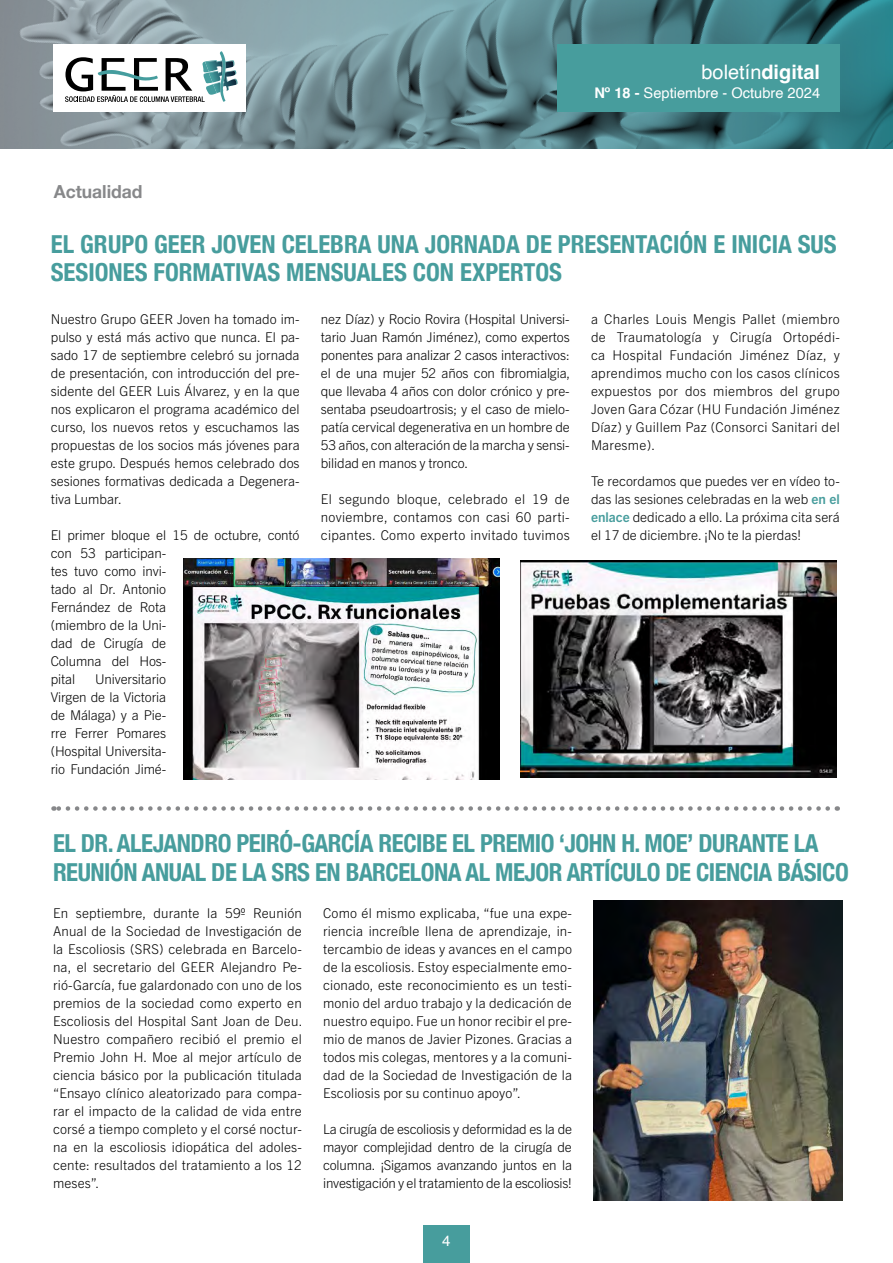
<style>
.page{position:relative;width:893px;height:1263px;background:#fff}
.page>*{position:absolute;margin:0;border:0;box-sizing:border-box;transform-origin:0 0}
.t1{font:700 condensed 24.75px/28.7px "Helvetica Neue";letter-spacing:-.02em;color:#479d9d}
.t2{font:700 condensed 24.75px/28.7px "Helvetica Neue";color:#479d9d}
.t3{font:19.95px "Helvetica";color:#fff}
.t4{font:700 18px "Helvetica Neue";color:#87888a}
.t5{font:15px "Helvetica";color:#fff}
.t6{font:14.7px "Helvetica";color:#fff}
.t7{font:300 13.5px/18px "Trade Gothic Next LT Pro";color:#000;text-align:justify}
.s1{font-weight:700}
.s2{font-weight:700;color:#479d9d}
</style>
<div class="page">
<div style="left:423px;top:1226px;width:47px;height:37px;background:#479d9d"></div>
<svg style="left:0;top:0;width:893px;height:149px;background:#63888f"></svg>
<div style="left:557px;top:44px;width:282px;height:68px;background:#479d9d"></div>
<div style="left:53px;top:44px;width:193px;height:68px;background:#fff"></div>
<svg style="left:65px;top:51px;width:173px;height:51px"></svg>
<img style="left:593px;top:901px;width:249px;height:299px">
<svg style="left:53px;top:806px;width:775px;height:5px"></svg>
<img style="left:520px;top:560px;width:317px;height:217px">
<img style="left:183px;top:558px;width:317px;height:221px">
<h2 class="t3" style="left:701px;top:56px;width:120px">boletín<span class="s1">digital</span></h2>
<p class="t6" style="left:594px;top:82px;width:227px"><span class="s1">Nº 18 -</span> Septiembre - Octubre 2024</p>
<h3 class="t4" style="left:54px;top:180px;width:90px">Actualidad</h3>
<h1 class="t2" style="left:51px;top:229px;width:787px">EL GRUPO GEER JOVEN CELEBRA UNA JORNADA DE PRESENTACIÓN E INICIA SUS<br>SESIONES FORMATIVAS MENSUALES CON EXPERTOS</h1>
<p class="t7" style="left:51px;top:309px;width:250px">Nuestro Grupo GEER Joven ha tomado im&shy;pulso y está más activo que nunca. El pa&shy;sado 17 de septiembre celebró su jornada de presentación, con introducción del pre&shy;sidente del GEER Luis Álvarez, y en la que nos explicaron el programa académico del curso, los nuevos retos y escuchamos las propuestas de los socios más jóvenes para este grupo. Después hemos celebrado dos sesiones formativas dedicada a Degenera&shy;tiva Lumbar.</p>
<p class="t7" style="left:51px;top:525px;width:250px;text-align:left">El primer bloque el 15 de octubre, contó con 53 participan-<br>tes tuvo como invi-<br>tado al Dr. Antonio<br>Fernández de Rota<br>(miembro de la Uni-<br>dad de Cirugía de<br>Columna del Hos-<br>pital</p>
<p class="t7" style="left:591px;top:309px;width:250px">a Charles Louis Mengis Pallet (miembro de Traumatología y Cirugía Ortopédi&shy;ca Hospital Fundación Jiménez Díaz, y aprendimos mucho con los casos clínicos expuestos por dos miembros del grupo Joven Gara Cózar (HU Fundación Jiménez Díaz) y Guillem Paz (Consorci Sanitari del Maresme).</p>
<p class="t7" style="left:591px;top:471px;width:250px">Te recordamos que puedes ver en vídeo to&shy;das las sesiones celebradas en la web <span class="s2">en el enlace</span> dedicado a ello. La próxima cita será el 17 de diciembre. ¡No te la pierdas!</p>
<p class="t7" style="left:321px;top:309px;width:251px">nez Díaz) y Rocio Rovira (Hospital Universi&shy;tario Juan Ramón Jiménez), como expertos ponentes para analizar 2 casos interactivos: el de una mujer 52 años con fibromialgia, que llevaba 4 años con dolor crónico y pre&shy;sentaba pseudoartrosis; y el caso de mielo&shy;patía cervical degenerativa en un hombre de 53 años, con alteración de la marcha y sensi&shy;bilidad en manos y tronco.</p>
<p class="t7" style="left:321px;top:489px;width:250px">El segundo bloque, celebrado el 19 de noviembre, contamos con casi 60 parti&shy;cipantes. Como experto invitado tuvimos</p>
<p class="t7" style="left:51px;top:669px;width:117px;text-indent:44px">Universitario Virgen de la Victoria de Málaga) y a Pie&shy;rre Ferrer Pomares (Hospital Universita&shy;rio Fundación Jimé-</p>
<h1 class="t1" style="left:53px;top:828px;width:797px">EL DR. ALEJANDRO PEIRÓ-GARCÍA RECIBE EL PREMIO ‘JOHN H. MOE’ DURANTE LA<br>REUNIÓN ANUAL DE LA SRS EN BARCELONA AL MEJOR ARTÍCULO DE CIENCIA BÁSICO</h1>
<p class="t7" style="left:53px;top:903px;width:251px">En septiembre, durante la 59º Reunión Anual de la Sociedad de Investigación de la Escoliosis (SRS) celebrada en Barcelo&shy;na, el secretario del GEER Alejandro Pe&shy;rió-García, fue galardonado con uno de los premios de la sociedad como experto en Escoliosis del Hospital Sant Joan de Deu.<br>Nuestro compañero recibió el premio el Premio John H. Moe al mejor artículo de ciencia básico por la publicación titulada “Ensayo clínico aleatorizado para compa&shy;rar el impacto de la calidad de vida entre corsé a tiempo completo y el corsé noctur&shy;na en la escoliosis idiopática del adoles&shy;cente: resultados del tratamiento a los 12 meses”.</p>
<p class="t7" style="left:323px;top:903px;width:250px">Como él mismo explicaba, “fue una expe&shy;riencia increíble llena de aprendizaje, in&shy;tercambio de ideas y avances en el campo de la escoliosis. Estoy especialmente emo&shy;cionado, este reconocimiento es un testi&shy;monio del arduo trabajo y la dedicación de nuestro equipo. Fue un honor recibir el pre&shy;mio de manos de Javier Pizones. Gracias a todos mis colegas, mentores y a la comuni&shy;dad de la Sociedad de Investigación de la Escoliosis por su continuo apoyo”.</p>
<p class="t7" style="left:323px;top:1119px;width:250px">La cirugía de escoliosis y deformidad es la de mayor complejidad dentro de la cirugía de columna. ¡Sigamos avanzando juntos en la investigación y el tratamiento de la escoliosis!</p>
<p class="t5" style="left:442px;top:1229px;width:10px">4</p>
</div>
